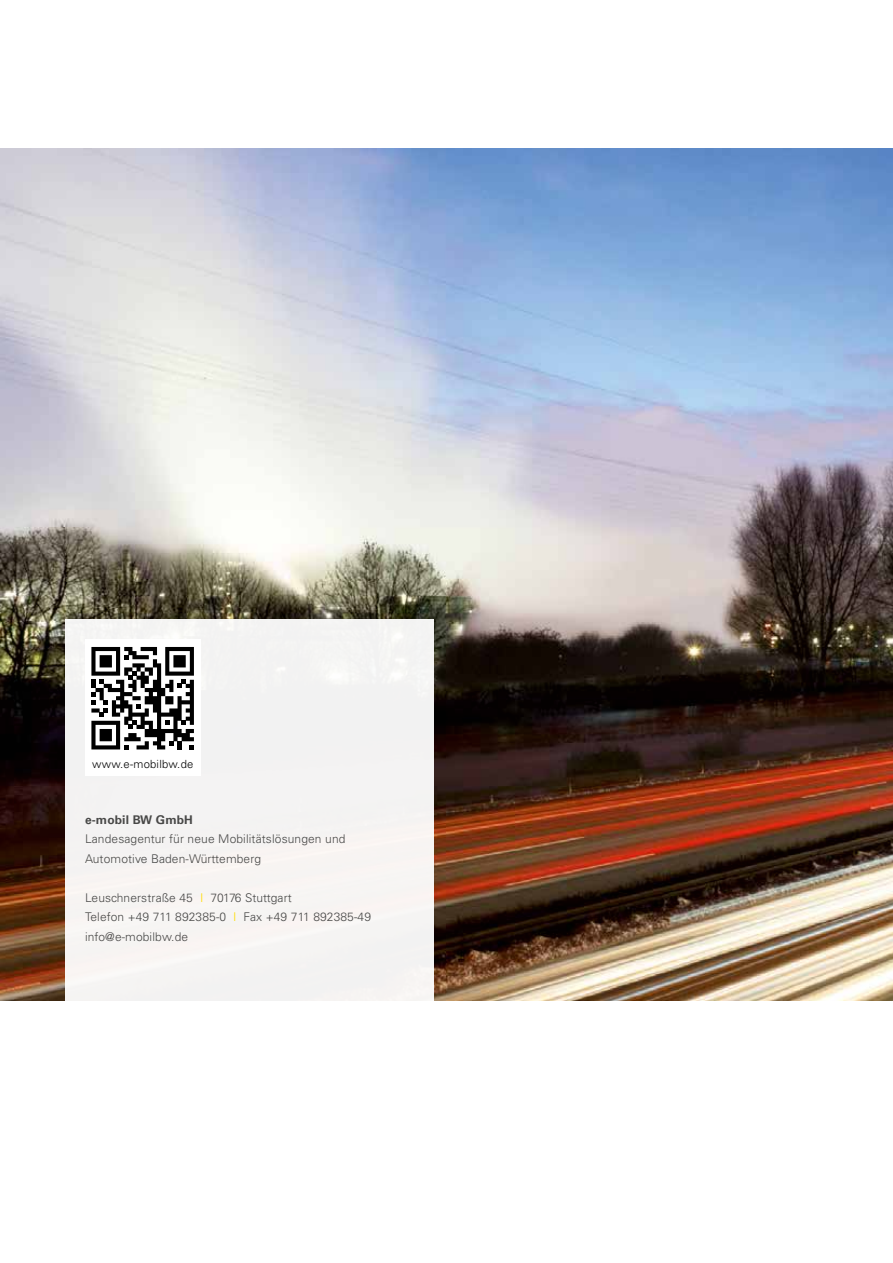
<style>
.page{position:relative;width:893px;height:1263px;background:#fff}
.page>*{position:absolute;margin:0;border:0;box-sizing:border-box;transform-origin:0 0}
.t1{font:300 12px/19.5px "Univers LT";letter-spacing:.01em;color:#484847}
.t2{font:700 12px "Univers LT";letter-spacing:.01em;color:#484847}
.t3{font:300 11.25px "Univers LT";letter-spacing:.02em;color:#000}
.s1{color:#fd0}
</style>
<div class="page">
<img style="left:0;top:149px;width:893px;height:851px">
<div style="left:65px;top:619px;width:369px;height:388px;background:#f4f3f2"></div>
<div style="left:85px;top:639px;width:115px;height:137px;background:#fff"></div>
<svg style="left:91px;top:647px;width:103px;height:102px"></svg>
<p class="t3" style="left:92px;top:757px;width:103px">www.e-mobilbw.de</p>
<p class="t2" style="left:85px;top:812px;width:109px">e-mobil BW GmbH</p>
<p class="t1" style="left:85px;top:829px;width:262px">Landesagentur für neue Mobilitätslösungen und<br>Automotive Baden-Württemberg</p>
<p class="t1" style="left:85px;top:888px;width:287px">Leuschnerstraße 45 <span class="s1">I</span> 70176 Stuttgart<br>Telefon +49 711 892385-0 <span class="s1">I</span> Fax +49 711 892385-49 info@e-mobilbw.de</p>
</div>
